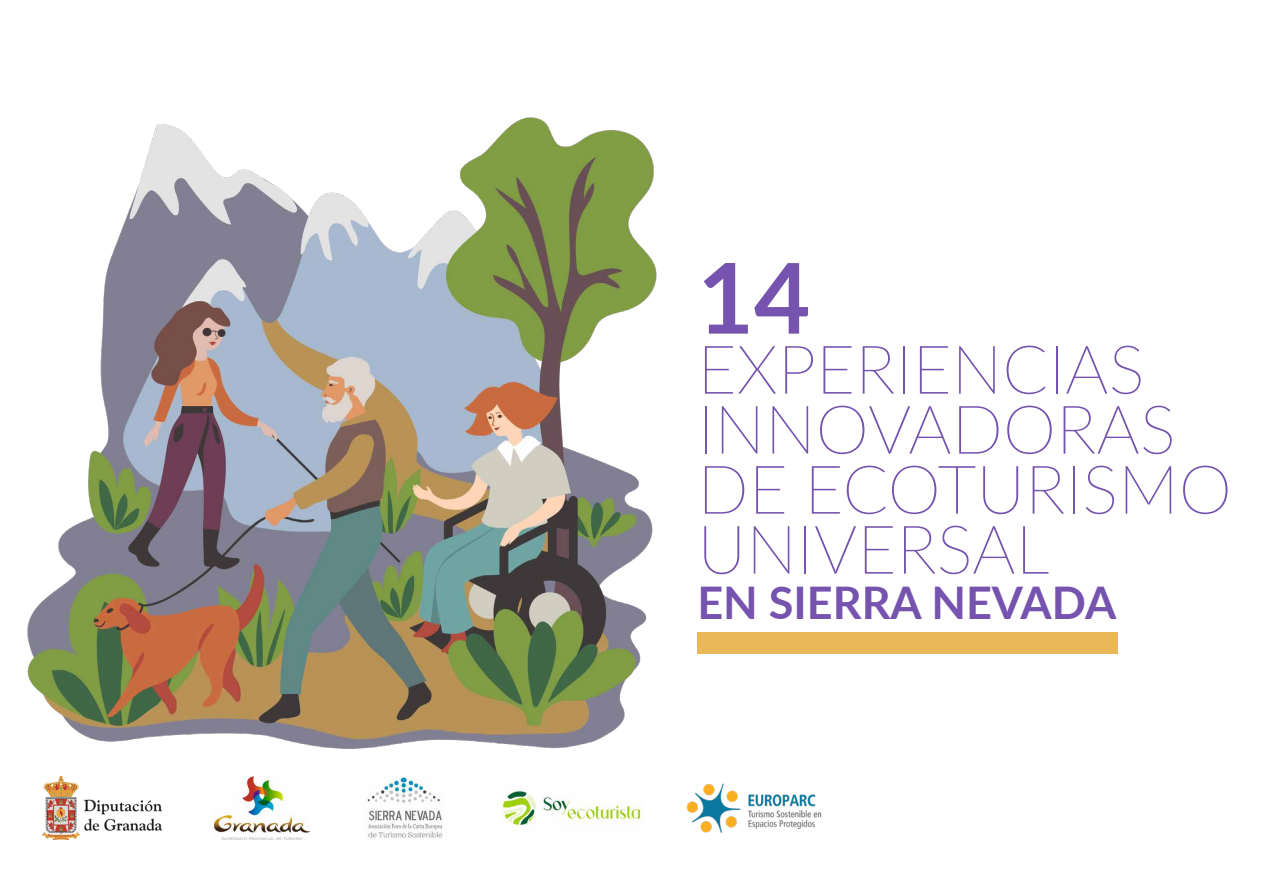
<style>
.page{position:relative;width:1263px;height:893px;background:#fff}
.page>*{position:absolute;margin:0;border:0;box-sizing:border-box;transform-origin:0 0}
.t1{font:700 97.5px "Lato";color:#7553ae}
.t2{font:100 67.5px "Lato";color:#7553ae}
.t3{font:700 45px "Lato";color:#7553ae}
</style>
<div class="page">
<img style="left:43px;top:776px;width:119px;height:64px">
<img style="left:215px;top:776px;width:95px;height:64px">
<img style="left:367px;top:776px;width:76px;height:62px">
<img style="left:502px;top:790px;width:139px;height:36px">
<img style="left:27px;top:117px;width:630px;height:632px">
<div style="left:697px;top:632px;width:421px;height:21px;background:#eab858"></div>
<img style="left:687px;top:783px;width:135px;height:50px">
<h1 class="t1" style="left:697px;top:226px;width:115px">14</h1>
<h1 class="t2" style="left:697px;top:323px;width:449px">EXPERIENCIAS</h1>
<h1 class="t2" style="left:697px;top:383px;width:480px">INNOVADORAS</h1>
<h1 class="t2" style="left:697px;top:443px;width:536px">DE ECOTURISMO</h1>
<h1 class="t2" style="left:697px;top:503px;width:354px">UNIVERSAL</h1>
<h1 class="t3" style="left:697px;top:569px;width:420px">EN SIERRA NEVADA</h1>
</div>
